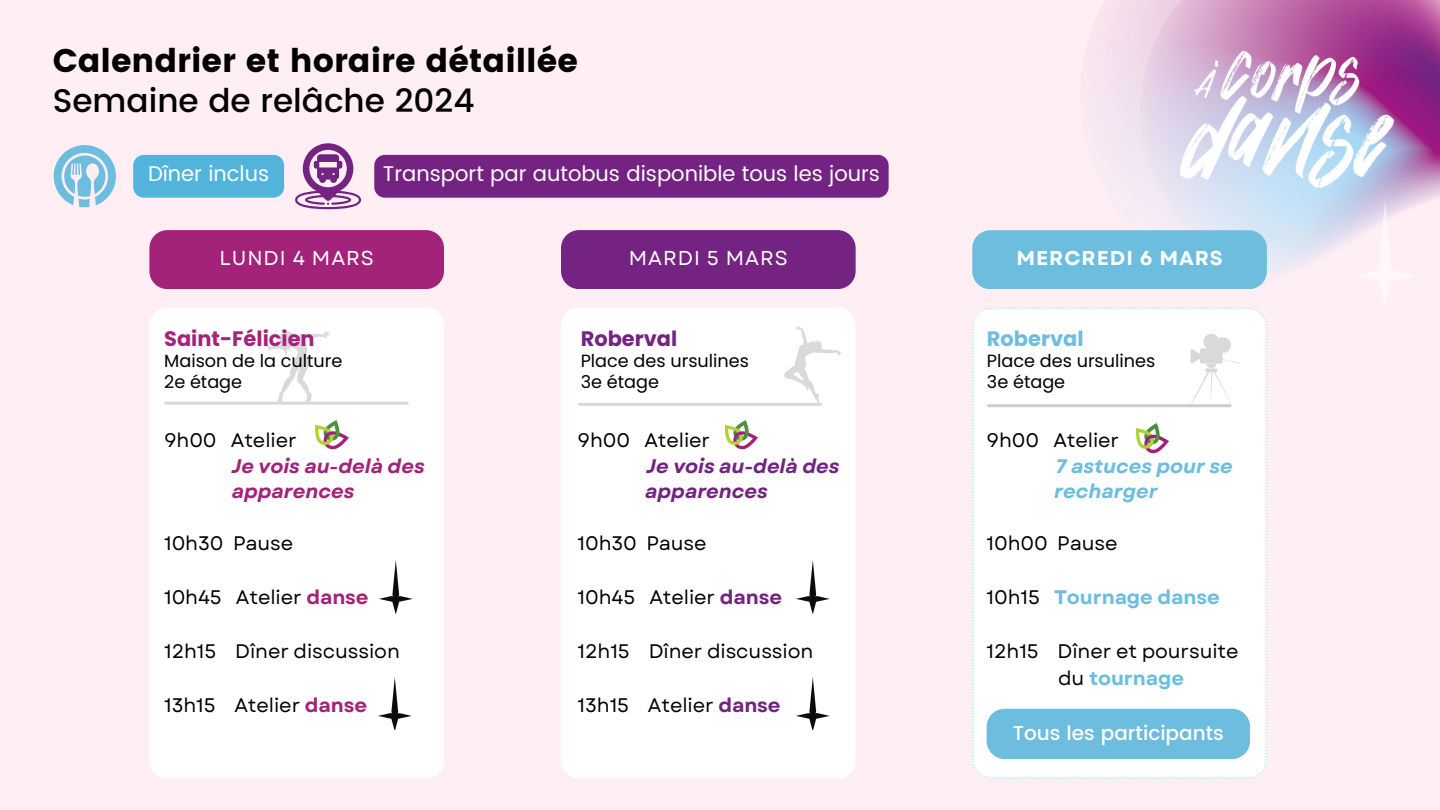
<style>
.page{position:relative;width:1440px;height:810px;background:#ffeff5}
.page>*{position:absolute;margin:0;border:0;box-sizing:border-box;transform-origin:0 0}
.t1{font:32.7px "Poppins";color:#000}
.t2{font:500 32.7px "Poppins";color:#000}
.t3{font:21.2px "Poppins";color:#fff}
.t4{font:700 20.9px "Poppins";color:#a4237a}
.t5{font:700 20.9px "Poppins";color:#742383}
.t6{font:700 20.9px "Poppins";color:#6cbdde}
.t7{font:20.1px "Garet";letter-spacing:.05em;color:#fff}
.t8{font:700 20.1px "Garet";letter-spacing:.05em;color:#fff}
.t9{font:500 20px "Poppins";color:#fff}
.t10{font:19.6px "Garet";letter-spacing:-.005em;color:#000}
.t11{font:700 19.6px "Garet";letter-spacing:-.005em;color:#6cbdde}
.t12{font:italic 700 19.6px "Garet";letter-spacing:-.005em;color:#a4237a}
.t13{font:italic 700 19.6px "Garet";letter-spacing:-.005em;color:#742383}
.t14{font:italic 700 19.6px "Garet";letter-spacing:-.005em;color:#6cbdde}
.t15{font:17.7px "Poppins";color:#000}
.s1{font-weight:700;color:#a4237a}
.s2{font-weight:700;color:#742383}
.s3{font-weight:400;color:#000}
</style>
<div class="page">
<div style="left:149px;top:230px;width:295px;height:59px;background:#a4237a;border-radius:18px"></div>
<div style="left:149px;top:307px;width:295px;height:472px;background:#fff;border-radius:18px"></div>
<hr style="left:166px;top:402px;width:241px;height:3px;background:#d9d9d9">
<div style="left:561px;top:230px;width:295px;height:59px;background:#742383;border-radius:18px"></div>
<div style="left:561px;top:307px;width:295px;height:472px;background:#fff;border-radius:18px"></div>
<hr style="left:579px;top:403px;width:242px;height:3px;background:#d9d9d9">
<img style="left:1026px;top:0;width:414px;height:308px">
<img style="left:1158px;top:10px;width:252px;height:209px">
<svg style="left:266px;top:330px;width:65px;height:72px"></svg>
<svg style="left:784px;top:326px;width:57px;height:78px"></svg>
<img style="left:314px;top:420px;width:34px;height:30px">
<img style="left:724px;top:420px;width:34px;height:30px">
<img style="left:379px;top:561px;width:34px;height:52px">
<img style="left:1347px;top:201px;width:75px;height:102px">
<img style="left:378px;top:677px;width:34px;height:53px">
<img style="left:796px;top:561px;width:34px;height:52px">
<img style="left:796px;top:677px;width:34px;height:53px">
<svg style="left:53px;top:145px;width:63px;height:62px"></svg>
<svg style="left:295px;top:143px;width:66px;height:66px"></svg>
<div style="left:133px;top:155px;width:151px;height:43px;background:#53b4db;border-radius:11px"></div>
<div style="left:972px;top:230px;width:295px;height:59px;background:#6cbdde;border-radius:18px"></div>
<div style="left:972px;top:308px;width:295px;height:471px;background:#fff"></div>
<hr style="left:988px;top:404px;width:242px;height:3px;background:#000">
<div style="left:987px;top:709px;width:263px;height:50px;background:#6cbdde;border-radius:18px"></div>
<svg style="left:1190px;top:333px;width:51px;height:73px"></svg>
<img style="left:1134px;top:424px;width:35px;height:31px">
<div style="left:374px;top:155px;width:515px;height:43px;background:#742383;border-radius:11px"></div>
<p class="t1" style="left:53px;top:41px;width:527px">Calendrier et horaire détaillée</p>
<p class="t2" style="left:53px;top:82px;width:423px">Semaine de relâche 2024</p>
<p class="t3" style="left:148px;top:161px;width:123px">Dîner inclus</p>
<p class="t3" style="left:383px;top:161px;width:499px">Transport par autobus disponible tous les jours</p>
<p class="t7" style="left:219px;top:244px;width:156px">LUNDI 4 MARS</p>
<p class="t7" style="left:629px;top:244px;width:161px">MARDI 5 MARS</p>
<p class="t4" style="left:164px;top:324px;width:152px">Saint-Félicien</p>
<p class="t15" style="left:164px;top:348px;width:180px">Maison de la culture</p>
<p class="t15" style="left:164px;top:369px;width:80px">2e étage</p>
<p class="t10" style="left:164px;top:426px;width:134px">9h00 Atelier</p>
<p class="t12" style="left:232px;top:452px;width:194px">Je vois au-delà des</p>
<p class="t12" style="left:232px;top:477px;width:124px">apparences</p>
<p class="t10" style="left:164px;top:529px;width:131px">10h30 Pause</p>
<p class="t10" style="left:164px;top:583px;width:206px">10h45 Atelier <span class="s1">danse</span></p>
<p class="t10" style="left:164px;top:637px;width:237px">12h15 Dîner discussion</p>
<p class="t10" style="left:164px;top:691px;width:205px">13h15 Atelier <span class="s1">danse</span></p>
<p class="t5" style="left:581px;top:324px;width:98px">Roberval</p>
<p class="t15" style="left:581px;top:348px;width:170px">Place des ursulines</p>
<p class="t15" style="left:581px;top:369px;width:80px">3e étage</p>
<p class="t10" style="left:578px;top:426px;width:134px">9h00 Atelier</p>
<p class="t13" style="left:647px;top:452px;width:194px">Je vois au-delà des</p>
<p class="t13" style="left:645px;top:477px;width:124px">apparences</p>
<p class="t10" style="left:578px;top:529px;width:131px">10h30 Pause</p>
<p class="t10" style="left:578px;top:583px;width:206px">10h45 Atelier <span class="s2">danse</span></p>
<p class="t10" style="left:578px;top:637px;width:237px">12h15 Dîner discussion</p>
<p class="t10" style="left:578px;top:691px;width:205px">13h15 Atelier <span class="s2">danse</span></p>
<p class="t8" style="left:1016px;top:244px;width:208px">MERCREDI 6 MARS</p>
<p class="t6" style="left:987px;top:324px;width:98px">Roberval</p>
<p class="t15" style="left:987px;top:348px;width:170px">Place des ursulines</p>
<p class="t15" style="left:987px;top:369px;width:80px">3e étage</p>
<p class="t10" style="left:987px;top:426px;width:134px">9h00 Atelier</p>
<p class="t14" style="left:1056px;top:452px;width:179px">7 astuces pour se</p>
<p class="t14" style="left:1054px;top:477px;width:105px">recharger</p>
<p class="t10" style="left:987px;top:529px;width:132px">10h00 Pause</p>
<p class="t11" style="left:987px;top:583px;width:235px"><span class="s3">10h15</span> Tournage danse</p>
<p class="t10" style="left:987px;top:637px;width:254px">12h15 Dîner et poursuite</p>
<p class="t11" style="left:1058px;top:664px;width:128px"><span class="s3">du</span> tournage</p>
<p class="t9" style="left:1013px;top:721px;width:212px">Tous les participants</p>
</div>
